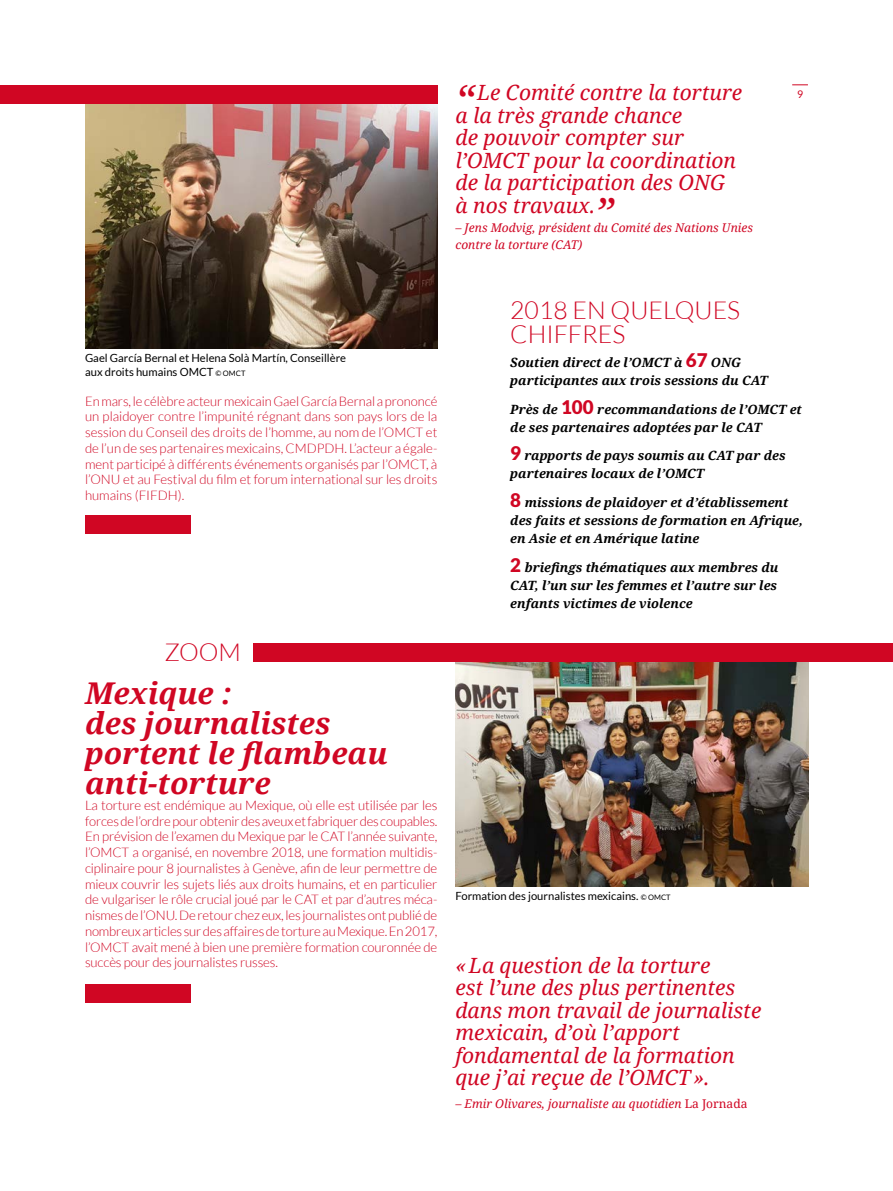
<style>
.page{position:relative;width:893px;height:1191px;background:#fff}
.page>*{position:absolute;margin:0;border:0;box-sizing:border-box;transform-origin:0 0}
.t1{font:italic 42px "Noto Serif";color:#d00623}
.t2{font:italic 700 30px/30px "Noto Serif";color:#d00623}
.t3{font:300 24.75px/24px "Lato";color:#d00623}
.t4{font:italic 21px/22.5px "Noto Serif";color:#d00623}
.t5{font:300 13.2px/15.8px "Lato";letter-spacing:-.005em;color:#d00623;text-align:justify}
.t6{font:italic 700 12.75px/18px "Noto Serif";color:#000}
.t7{font:italic 12px "Noto Serif";color:#d00623}
.t8{font:11.25px/13.5px "Lato";color:#000}
.t9{font:10.5px "Lato";color:#d00623}
.s1{font-size:42px}
.s2{font-size:7.5px}
.s3{font-family:"Lato";font-weight:900;font-style:normal;font-size:18.75px;color:#d00623}
.s4{font-style:normal}
</style>
<div class="page">
<div style="left:85px;top:984px;width:106px;height:18px;background:#d00623"></div>
<div style="left:85px;top:515px;width:106px;height:18px;background:#d00623"></div>
<img style="left:85px;top:103px;width:352px;height:246px">
<div style="left:0;top:85px;width:437px;height:18px;background:#d00623"></div>
<img style="left:455px;top:661px;width:354px;height:225px">
<div style="left:254px;top:643px;width:639px;height:18px;background:#d00623"></div>
<svg style="left:792px;top:85px;width:16px;height:1px"></svg>
<h3 class="t4" style="left:455px;top:81px;width:288px"><span class="s1">“</span>Le Comité contre la torture a la très grande chance<br>de pouvoir compter sur l’OMCT pour la coordination de la participation des ONG à nos travaux.</h3>
<p class="t7" style="left:455px;top:220px;width:299px">– Jens Modvig, président du Comité des Nations Unies</p>
<h1 class="t1" style="left:595px;top:184px;width:20px">”</h1>
<p class="t7" style="left:455px;top:236px;width:128px">contre la torture (CAT)</p>
<p class="t9" style="left:797px;top:88px;width:8px">9</p>
<p class="t8" style="left:85px;top:351px;width:263px">Gael García Bernal et Helena Solà Martín, Conseillère aux droits humains OMCT <span class="s2">© OMCT</span></p>
<p class="t5" style="left:85px;top:393px;width:354px">En mars, le célèbre acteur mexicain Gael García Bernal a prononcé un plaidoyer contre l’impunité régnant dans son pays lors de la session du Conseil des droits de l’homme, au nom de l’OMCT et de l’un de ses partenaires mexicains, CMDPDH. L’acteur a égale&shy;ment participé à différents événements organisés par l’OMCT, à l’ONU et au Festival du film et forum international sur les droits humains (FIFDH).</p>
<h3 class="t3" style="left:164px;top:640px;width:78px">ZOOM</h3>
<h2 class="t2" style="left:85px;top:677px;width:304px">Mexique :<br>des journalistes portent le flambeau anti-torture</h2>
<p class="t5" style="left:85px;top:797px;width:354px">La torture est endémique au Mexique, où elle est utilisée par les forces de l’ordre pour obtenir des aveux et fabriquer des coupables.<br>En prévision de l’examen du Mexique par le CAT l’année suivante, l’OMCT a organisé, en novembre 2018, une formation multidis&shy;ciplinaire pour 8 journalistes à Genève, afin de leur permettre de mieux couvrir les sujets liés aux droits humains, et en particulier de vulgariser le rôle crucial joué par le CAT et par d’autres méca&shy;nismes de l’ONU. De retour chez eux, les journalistes ont publié de nombreux articles sur des affaires de torture au Mexique. En 2017, l’OMCT avait mené à bien une première formation couronnée de succès pour des journalistes russes.</p>
<h3 class="t3" style="left:510px;top:298px;width:231px">2018 EN QUELQUES<br>CHIFFRES</h3>
<p class="t6" style="left:510px;top:353px;width:259px">Soutien direct de l’OMCT à <span class="s3">67</span> ONG participantes aux trois sessions du CAT</p>
<p class="t6" style="left:510px;top:400px;width:293px">Près de <span class="s3">100</span> recommandations de l’OMCT et de ses partenaires adoptées par le CAT</p>
<p class="t6" style="left:510px;top:446px;width:277px"><span class="s3">9</span> rapports de pays soumis au CAT par des partenaires locaux de l’OMCT</p>
<p class="t6" style="left:510px;top:493px;width:294px"><span class="s3">8</span> missions de plaidoyer et d’établissement des faits et sessions de formation en Afrique, en Asie et en Amérique latine</p>
<p class="t6" style="left:510px;top:557px;width:270px;text-align:justify"><span class="s3">2</span> briefings thématiques aux membres du CAT, l’un sur les femmes et l’autre sur les enfants victimes de violence</p>
<p class="t8" style="left:455px;top:889px;width:217px">Formation des journalistes mexicains. <span class="s2">© OMCT</span></p>
<h3 class="t4" style="left:455px;top:953px;width:307px">«La question de la torture<br>est l’une des plus pertinentes dans mon travail de journaliste mexicain, d’où l’apport fondamental de la formation que j’ai reçue de l’OMCT».</h3>
<p class="t7" style="left:455px;top:1095px;width:293px">– Emir Olivares, journaliste au quotidien <span class="s4">La Jornada</span></p>
</div>
